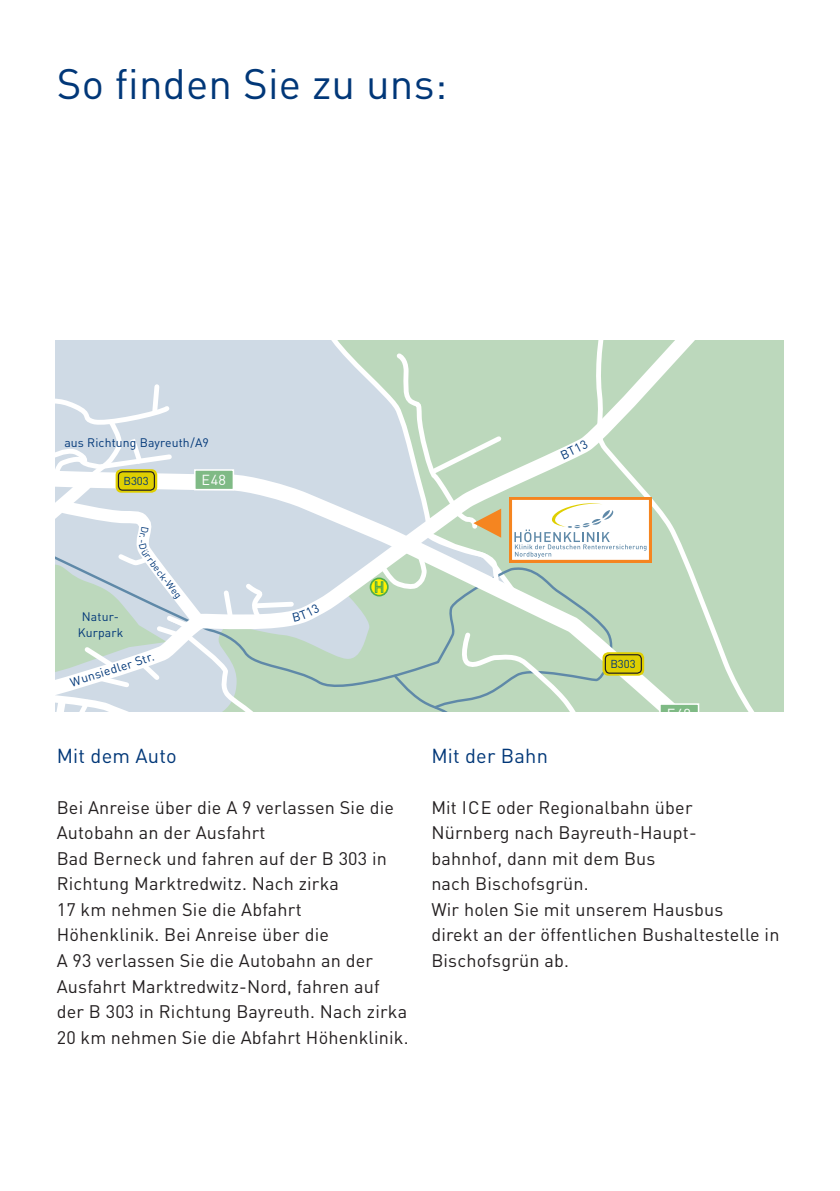
<style>
.page{position:relative;width:840px;height:1191px;background:#fff}
.page>*{position:absolute;margin:0;border:0;box-sizing:border-box;transform-origin:0 0}
._01_Headline{font:42px "DIN Pro DR Vp";letter-spacing:.005em;color:#013778}
._02_Subheadline{font:20px "DIN Pro DR Vp";letter-spacing:.01em;color:#013778}
._03_Fließtext{font:18px/25.6px "DIN Pro DR Vp";letter-spacing:.01em;color:#231f20}
.t1{font:15px "DIN Pro DR Vp";color:#52ad47}
.t2{font:14.4px "DIN Pro DR Vp";letter-spacing:.02em;color:#fff}
.t3{font:12.2px/15.8px "DIN Pro DR Vp";letter-spacing:.01em;color:#013778;text-align:center}
.t4{font:11.4px "DIN Pro DR Vp";color:#013778}
.t5{font:9.8px "DIN Pro DR Vp";color:#013778}
</style>
<div class="page">
<div style="left:646px;top:340px;width:136px;height:371px;background:#bcd8bc"></div>
<svg style="left:658px;top:703px;width:41px;height:8px"></svg>
<svg style="left:509px;top:497px;width:142px;height:66px"></svg>
<svg style="left:55px;top:340px;width:591px;height:371px"></svg>
<p class="_01_Headline" style="left:57px;top:58px;width:392px">So finden Sie zu uns:</p>
<p class="t3" style="left:64px;top:435px;width:146px">aus Richtung Bayreuth/A9</p>
<p class="t4" style="left:123px;top:473px;width:27px">B303</p>
<p class="t2" style="left:201px;top:470px;width:26px">E48</p>
<p class="t3" style="left:78px;top:608px;width:47px">Natur-<br>Kurpark</p>
<p class="t3" style="left:108px;top:662px;width:24px;rotate:-18deg">dler</p>
<p class="t3" style="left:68px;top:674px;width:43px;rotate:-17deg">Wunsie</p>
<p class="t5" style="left:167px;top:570px;width:30px;rotate:52deg">k-Weg</p>
<p class="t1" style="left:374px;top:577px;width:12px">H</p>
<h1 class="_02_Subheadline" style="left:57px;top:743px;width:121px">Mit dem Auto</h1>
<p class="_03_Fließtext" style="left:57px;top:794px;width:353px">Bei Anreise über die A 9 verlassen Sie die Autobahn an der Ausfahrt<br>Bad Berneck und fahren auf der B 303 in Richtung Marktredwitz. Nach zirka<br>17 km nehmen Sie die Abfahrt Höhenklinik. Bei Anreise über die<br>A 93 verlassen Sie die Autobahn an der Ausfahrt Marktredwitz-Nord, fahren auf der B 303 in Richtung Bayreuth. Nach zirka 20 km nehmen Sie die Abfahrt Höhenklinik.</p>
<p class="t4" style="left:610px;top:656px;width:27px">B303</p>
<p class="t2" style="left:666px;top:704px;width:26px">E48</p>
<h1 class="_02_Subheadline" style="left:431px;top:743px;width:118px">Mit der Bahn</h1>
<p class="_03_Fließtext" style="left:431px;top:794px;width:349px">Mit ICE oder Regionalbahn über<br>Nürnberg nach Bayreuth-Haupt-<br>bahnhof, dann mit dem Bus<br>nach Bischofsgrün.<br>Wir holen Sie mit unserem Hausbus<br>direkt an der öffentlichen Bushaltestelle in<br>Bischofsgrün ab.</p>
</div>
